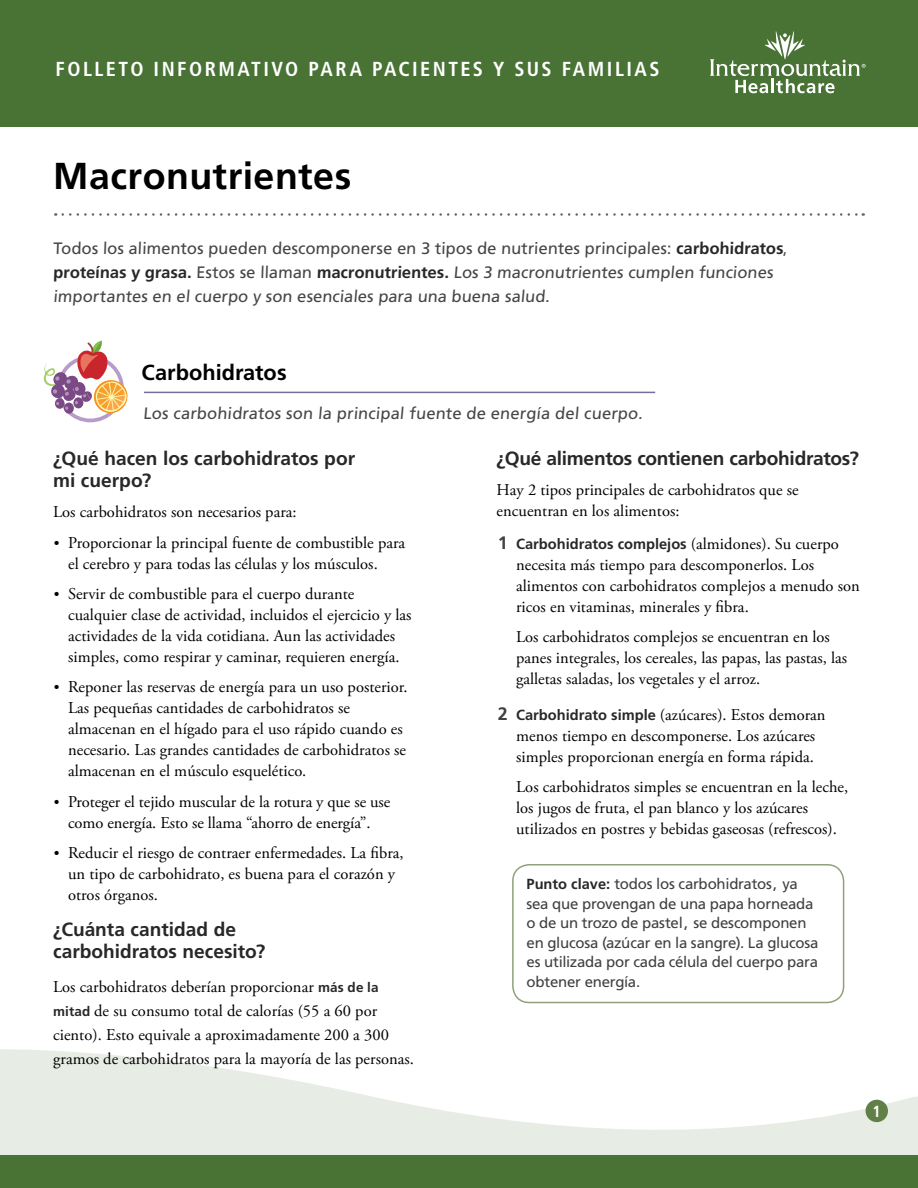
<style>
.page{position:relative;width:918px;height:1188px;background:#fff}
.page>*{position:absolute;margin:0;border:0;box-sizing:border-box;transform-origin:0 0}
.Title__h1{font:700 37.5px "Frutiger LT Std";letter-spacing:.015em;color:#000}
.Level_1__h2{font:700 21.75px "Frutiger LT Std";color:#000}
.t1{font:700 condensed 20.25px "Frutiger LT Std";letter-spacing:.12em;color:#fff}
.Level_2__h3{font:700 19.2px/22.2px "Frutiger LT Std";letter-spacing:-.005em;color:#292829}
.Main__p{font:700 19.2px/22.2px "Frutiger LT Std";color:#292829}
.Level_2__h3-2{font:16.5px/21px "Adobe Garamond Pro";color:#000}
.Main__p-2{font:16.5px/21px "Adobe Garamond Pro";color:#000}
.Opening_paragraph{font:16.5px/24px "Frutiger LT Std";color:#464547}
.Page_Number{font:700 condensed 16.2px "Frutiger LT Std";color:#fff}
.Main_table{font:15px/19.5px "Frutiger LT Std";letter-spacing:-.015em;color:#414042}
.t2{font:700 14.7px "Frutiger LT Std";color:#292829}
.s1{font-weight:700;color:#292829}
.s2{font-stretch:condensed}
.s3{font-size:15px}
.s4{font-family:"Frutiger LT Std";font-weight:700;font-size:13.5px;color:#292829}
.s5{font-size:18px;color:#414042}
.s6{font-family:"Adobe Garamond Pro";font-weight:400;font-size:16.5px;color:#000}
.s7{font-family:"Frutiger LT Std";font-weight:700;font-size:18px;color:#414042}
.s8{font-family:"Frutiger LT Std";font-weight:700;font-size:14.7px;color:#292829}
.s9{font-weight:700;font-size:14.7px;color:#292829}
</style>
<div class="page">
<svg style="left:0;top:1049px;width:918px;height:107px;fill:#e7ece4"></svg>
<div style="left:0;top:1156px;width:918px;height:32px;background:#497235"></div>
<div style="left:0;top:0;width:918px;height:127px;background:#497235"></div>
<svg style="left:710px;top:31px;width:156px;height:62px"></svg>
<div style="left:866px;top:1100px;width:22px;height:22px;background:#618047;border-radius:50%"></div>
<div style="left:512px;top:864px;width:332px;height:139px;border:2px solid #90a17a;border-radius:16px"></div>
<div style="left:57px;top:355px;width:67px;height:67px;border:4px solid #b79cca;border-radius:50%"></div>
<svg style="left:43px;top:340px;width:85px;height:75px"></svg>
<hr style="left:144px;top:392px;width:511px;height:1px;background:#786d9d">
<svg style="left:63px;top:213px;width:801px;height:3px"></svg>
<p class="t1" style="left:56px;top:57px;width:606px">FOLLETO INFORMATIVO PARA PACIENTES Y SUS FAMILIAS</p>
<p class="Title__h1" style="left:53px;top:154px;width:300px">Macronutrientes</p>
<p class="Opening_paragraph" style="left:53px;top:237px;width:736px">Todos los alimentos pueden descomponerse en 3 tipos de nutrientes principales: <span class="s1">carbohidratos</span><span class="s2">, </span><span class="s1">proteínas y grasa.</span> Estos se llaman <span class="s1">macronutrientes.</span> Los 3 macronutrientes cumplen funciones importantes en el cuerpo y son esenciales para una buena salud.</p>
<p class="Level_1__h2" style="left:142px;top:360px;width:147px">Carbohidratos</p>
<p class="Opening_paragraph" style="left:143px;top:401px;width:503px">Los carbohidratos son la principal fuente de energía del cuerpo.</p>
<p class="Main__p" style="left:53px;top:447px;width:304px">¿Qué hacen los carbohidratos por mi cuerpo?</p>
<p class="Main__p-2" style="left:53px;top:502px;width:245px">Los carbohidratos son necesarios para:</p>
<p class="Level_2__h3-2" style="left:68px;top:532px;width:339px;text-indent:-14px"><span class="s3">•</span> Proporcionar la principal fuente de combustible para el cerebro y para todas las células y los músculos.</p>
<p class="Level_2__h3-2" style="left:68px;top:584px;width:345px;text-indent:-14px"><span class="s3">•</span> Servir de combustible para el cuerpo durante cualquier clase de actividad, incluidos el ejercicio y las actividades de la vida cotidiana. Aun las actividades simples, como respirar y caminar, requieren energía.</p>
<p class="Level_2__h3-2" style="left:68px;top:677px;width:341px;text-indent:-14px"><span class="s3">•</span> Reponer las reservas de energía para un uso posterior.<br>Las pequeñas cantidades de carbohidratos se almacenan en el hígado para el uso rápido cuando es necesario. Las grandes cantidades de carbohidratos se almacenan en el músculo esquelético.</p>
<p class="Level_2__h3-2" style="left:54px;top:792px;width:338px;text-align:center"><span class="s3">•</span> Proteger el tejido muscular de la rotura y que se use como energía. Esto se llama “ahorro de energía”.</p>
<p class="Level_2__h3-2" style="left:68px;top:843px;width:337px;text-indent:-14px"><span class="s3">•</span> Reducir el riesgo de contraer enfermedades. La fibra, un tipo de carbohidrato, es buena para el corazón y otros órganos.</p>
<p class="Level_2__h3" style="left:53px;top:918px;width:214px">¿Cuánta cantidad de carbohidratos necesito?</p>
<p class="Level_2__h3-2" style="left:53px;top:975px;width:362px;line-height:24px">Los carbohidratos deberían proporcionar <span class="s4">más de la mitad</span> de su consumo total de calorías (55 a 60 por ciento). Esto equivale a aproximadamente 200 a 300 gramos de carbohidratos para la mayoría de las personas.</p>
<p class="Level_2__h3" style="left:497px;top:447px;width:364px">¿Qué alimentos contienen carbohidratos?</p>
<p class="Main__p-2" style="left:497px;top:480px;width:303px">Hay 2 tipos principales de carbohidratos que se encuentran en los alimentos:</p>
<p class="t2" style="left:498px;top:535px;width:343px"><span class="s5">1</span> Carbohidratos complejos <span class="s6">(almidones). Su cuerpo</span></p>
<p class="Level_2__h3-2" style="left:516px;top:555px;width:345px">necesita más tiempo para descomponerlos. Los alimentos con carbohidratos complejos a menudo son ricos en vitaminas, minerales y fibra.</p>
<p class="Main__p-2" style="left:516px;top:627px;width:333px">Los carbohidratos complejos se encuentran en los panes integrales, los cereales, las papas, las pastas, las galletas saladas, los vegetales y el arroz.</p>
<p class="Level_2__h3-2" style="left:498px;top:705px;width:329px;text-align:center"><span class="s7">2</span> <span class="s8">Carbohidrato simple</span> (azúcares). Estos demoran menos tiempo en descomponerse. Los azúcares simples proporcionan energía en forma rápida.</p>
<p class="Main__p-2" style="left:516px;top:777px;width:334px">Los carbohidratos simples se encuentran en la leche, los jugos de fruta, el pan blanco y los azúcares utilizados en postres y bebidas gaseosas (refrescos).</p>
<p class="Main_table" style="left:527px;top:874px;width:293px"><span class="s9">Punto clave:</span> todos los carbohidratos, ya sea que provengan de una papa horneada o de un trozo de pastel, se descomponen en glucosa (azúcar en la sangre). La glucosa es utilizada por cada célula del cuerpo para obtener energía.</p>
<p class="Page_Number" style="left:873px;top:1101px;width:10px">1</p>
</div>
